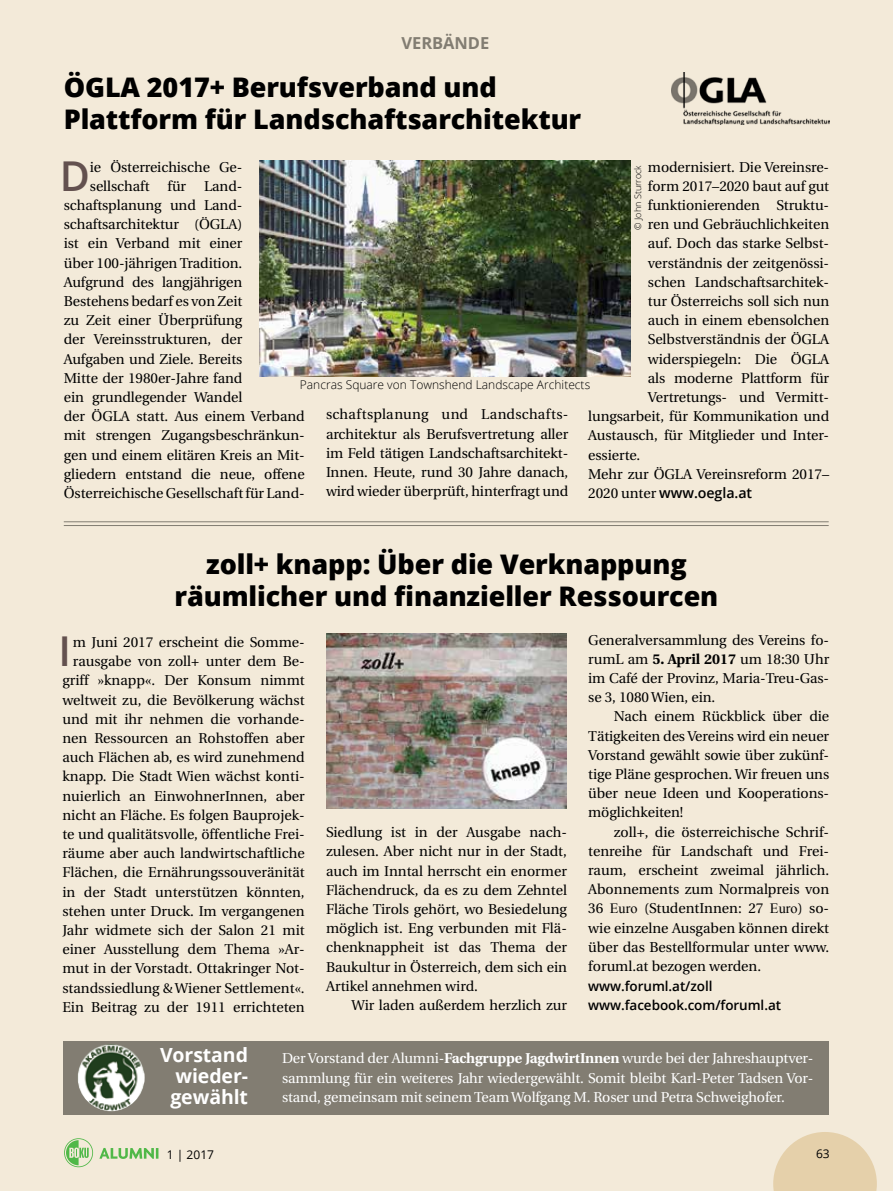
<style>
.page{position:relative;width:893px;height:1191px;background:#f3ead9}
.page>*{position:absolute;margin:0;border:0;box-sizing:border-box;transform-origin:0 0}
.t1{font:600 41.1px "Open Sans";color:#63514f}
.t2{font:800 27px/32.4px "Open Sans";letter-spacing:-.005em;color:#000;text-align:center}
.t3{font:700 19.5px/21px "Open Sans";letter-spacing:-.005em;color:#fff;text-align:justify}
.t4{font:700 16.5px "Open Sans";letter-spacing:-.005em;color:#827d72}
.t5{font:14.25px/19.2px "Utopia";letter-spacing:-.005em;color:#000;text-align:justify}
.t6{font:14.25px/19.2px "Utopia";letter-spacing:-.01em;color:#fff;text-align:justify}
.t7{font:600 14.25px "Open Sans";letter-spacing:-.005em;color:#000}
.t8{font:600 13.5px/19.2px "Open Sans";letter-spacing:-.005em;color:#000}
.t9{font:300 12px "Open Sans";color:#000}
.t10{font:12px "Open Sans";color:#000}
.t11{font:300 9px "Open Sans";color:#000}
.s1{font-family:"Utopia";font-weight:400}
.s2{font-weight:700}
.s3{font-family:"Times New Roman"}
</style>
<div class="page">
<svg style="left:773px;top:1132px;width:104px;height:59px"></svg>
<svg style="left:99px;top:1148px;width:59px;height:10px"></svg>
<svg style="left:64px;top:1138px;width:29px;height:29px"></svg>
<div style="left:64px;top:1040px;width:765px;height:74px;background:#827d72"></div>
<hr style="left:64px;top:521px;width:765px;height:1px;background:#827d72">
<hr style="left:64px;top:525px;width:765px;height:1px;background:#827d72">
<img style="left:326px;top:633px;width:240px;height:175px">
<img style="left:78px;top:1044px;width:67px;height:67px;border-radius:34px">
<img style="left:672px;top:72px;width:157px;height:53px">
<img style="left:259px;top:161px;width:372px;height:215px">
<p class="t4" style="left:402px;top:31px;width:89px">VERBÄNDE</p>
<h2 class="t2" style="left:64px;top:69px;width:519px;text-align:left">ÖGLA 2017+ Berufsverband und<br>Plattform für Landschaftsarchitektur</h2>
<h1 class="t1" style="left:60px;top:148px;width:32px">D</h1>
<p class="t5" style="left:90px;top:157px;width:154px">ie Österreichische Ge&shy;sellschaft</p>
<p class="t5" style="left:648px;top:157px;width:183px">modernisiert. Die Vereinsre-</p>
<p class="t5" style="left:648px;top:176px;width:183px">form 2017–2020 baut auf gut</p>
<p class="t5" style="left:648px;top:196px;width:183px">funktionierenden Struktu-</p>
<p class="t5" style="left:648px;top:215px;width:183px">ren und Gebräuchlichkeiten</p>
<p class="t5" style="left:648px;top:234px;width:183px">auf. Doch das starke Selbst-</p>
<p class="t5" style="left:648px;top:253px;width:183px">verständnis der zeitgenössi-</p>
<p class="t5" style="left:648px;top:272px;width:183px">schen Landschaftsarchitek-</p>
<p class="t5" style="left:648px;top:292px;width:183px">tur Österreichs soll sich nun</p>
<p class="t5" style="left:648px;top:311px;width:183px">auch in einem ebensolchen</p>
<p class="t5" style="left:648px;top:330px;width:183px">Selbstverständnis der ÖGLA</p>
<p class="t5" style="left:648px;top:349px;width:183px">widerspiegeln: Die ÖGLA</p>
<p class="t5" style="left:648px;top:368px;width:183px">als moderne Plattform für</p>
<p class="t5" style="left:648px;top:388px;width:183px">Vertretungs- und Vermitt-</p>
<p class="t5" style="left:588px;top:407px;width:242px">lungsarbeit, für Kommunikation und</p>
<p class="t5" style="left:588px;top:426px;width:242px">Austausch, für Mitglieder und Inter-</p>
<p class="t5" style="left:588px;top:445px;width:54px">essierte.</p>
<p class="t5" style="left:588px;top:464px;width:242px">Mehr zur ÖGLA Vereinsreform 2017–</p>
<p class="t7" style="left:588px;top:483px;width:165px"><span class="s1">2020 unter</span> www.oegla.at</p>
<p class="t11" style="left:632px;top:230px;width:66px;rotate:-90deg">© John Sturrock</p>
<p class="t5" style="left:64px;top:177px;width:242px;text-align:left;text-indent:140px">Land&shy;schaftsplanung und Land&shy;schaftsarchitektur (ÖGLA)<br>ist ein Verband mit einer<br>über 100-jährigen Tradition.<br>Aufgrund des langjährigen<br>Bestehens bedarf es von Zeit<br>zu Zeit einer Überprüfung<br>der Vereinsstrukturen, der<br>Aufgaben und Ziele. Bereits<br>Mitte der 1980er-Jahre fand<br>ein grundlegender Wandel<br>der ÖGLA statt. Aus einem Verband mit strengen Zugangsbeschränkun&shy;gen und einem elitären Kreis an Mit&shy;gliedern entstand die neue, offene<br>Österreichische Gesellschaft für Land-</p>
<p class="t5" style="left:168px;top:177px;width:20px">für</p>
<p class="t9" style="left:300px;top:377px;width:292px">Pancras Square von Townshend Landscape Architects</p>
<p class="t5" style="left:326px;top:405px;width:244px">schaftsplanung und Landschafts&shy;architektur als Berufsvertretung aller im Feld tätigen Landschaftsarchitekt-Innen. Heute, rund 30 Jahre danach, wird wieder überprüft, hinterfragt und</p>
<h2 class="t2" style="left:175px;top:546px;width:545px">zoll+ knapp: Über die Verknappung räumlicher und finanzieller Ressourcen</h2>
<p class="t5" style="left:62px;top:633px;width:244px;text-align:right">m Juni 2017 erscheint die Somme&shy;rausgabe von zoll+ unter dem Be&shy;griff »knapp«. Der Konsum nimmt weltweit zu, die Bevölkerung wächst und mit ihr nehmen die vorhande&shy;nen Ressourcen an Rohstoffen aber auch Flächen ab, es wird zunehmend knapp. Die Stadt Wien wächst konti&shy;nuierlich an EinwohnerInnen, aber nicht an Fläche. Es folgen Bauprojek&shy;te und qualitätsvolle, öffentliche Frei&shy;räume aber auch landwirtschaftliche Flächen, die Ernährungssouveränität in der Stadt unterstützen könnten, stehen unter Druck. Im vergangenen Jahr widmete sich der Salon 21 mit einer Ausstellung dem Thema »Ar&shy;mut in der Vorstadt. Ottakringer Not&shy;standssiedlung &amp; Wiener Settlement«.<br>Ein Beitrag zu der 1911 errichteten</p>
<h1 class="t1" style="left:59px;top:623px;width:14px">I</h1>
<p class="t5" style="left:326px;top:823px;width:242px">Siedlung ist in der Ausgabe nach&shy;zulesen. Aber nicht nur in der Stadt, auch im Inntal herrscht ein enormer Flächendruck, da es zu dem Zehntel Fläche Tirols gehört, wo Besiedelung möglich ist. Eng verbunden mit Flä&shy;chenknappheit ist das Thema der Baukultur in Österreich, dem sich ein Artikel annehmen wird.</p>
<p class="t5" style="left:351px;top:995px;width:217px">Wir laden außerdem herzlich zur</p>
<p class="t5" style="left:588px;top:630px;width:242px">Generalversammlung des Vereins fo&shy;rumL am <span class="s2">5. April 2017</span> um 18:30 Uhr im Café der Provinz, Maria-Treu-Gas&shy;se 3, 1080 Wien, ein.</p>
<p class="t5" style="left:588px;top:707px;width:242px;text-indent:26px">Nach einem Rückblick über die Tätigkeiten des Vereins wird ein neuer Vorstand gewählt sowie über zukünf&shy;tige Pläne gesprochen. Wir freuen uns über neue Ideen und Kooperations&shy;möglichkeiten!</p>
<p class="t5" style="left:588px;top:822px;width:242px;text-indent:26px">zoll+, die österreichische Schrif&shy;tenreihe für Landschaft und Frei&shy;raum, erscheint zweimal jährlich.<br>Abonnements zum Normalpreis von 36 <span class="s3">Euro</span> (StudentInnen: 27 <span class="s3">Euro</span>) so&shy;wie einzelne Ausgaben können direkt über das Bestellformular unter www. foruml.at bezogen werden.</p>
<p class="t8" style="left:588px;top:975px;width:194px">www.foruml.at/zoll www.facebook.com/foruml.at</p>
<h3 class="t3" style="left:170px;top:1044px;width:79px;text-indent:-10px">Vorstand wieder&shy;gewählt</h3>
<p class="t6" style="left:282px;top:1049px;width:533px">Der Vorstand der Alumni-<span class="s2">Fachgruppe JagdwirtInnen</span> wurde bei der Jahreshauptver&shy;sammlung für ein weiteres Jahr wiedergewählt. Somit bleibt Karl-Peter Tadsen Vor&shy;stand, gemeinsam mit seinem Team Wolfgang M. Roser und Petra Schweighofer.</p>
<p class="t10" style="left:167px;top:1146px;width:49px">1 | 2017</p>
<p class="t10" style="left:816px;top:1145px;width:15px">63</p>
</div>
